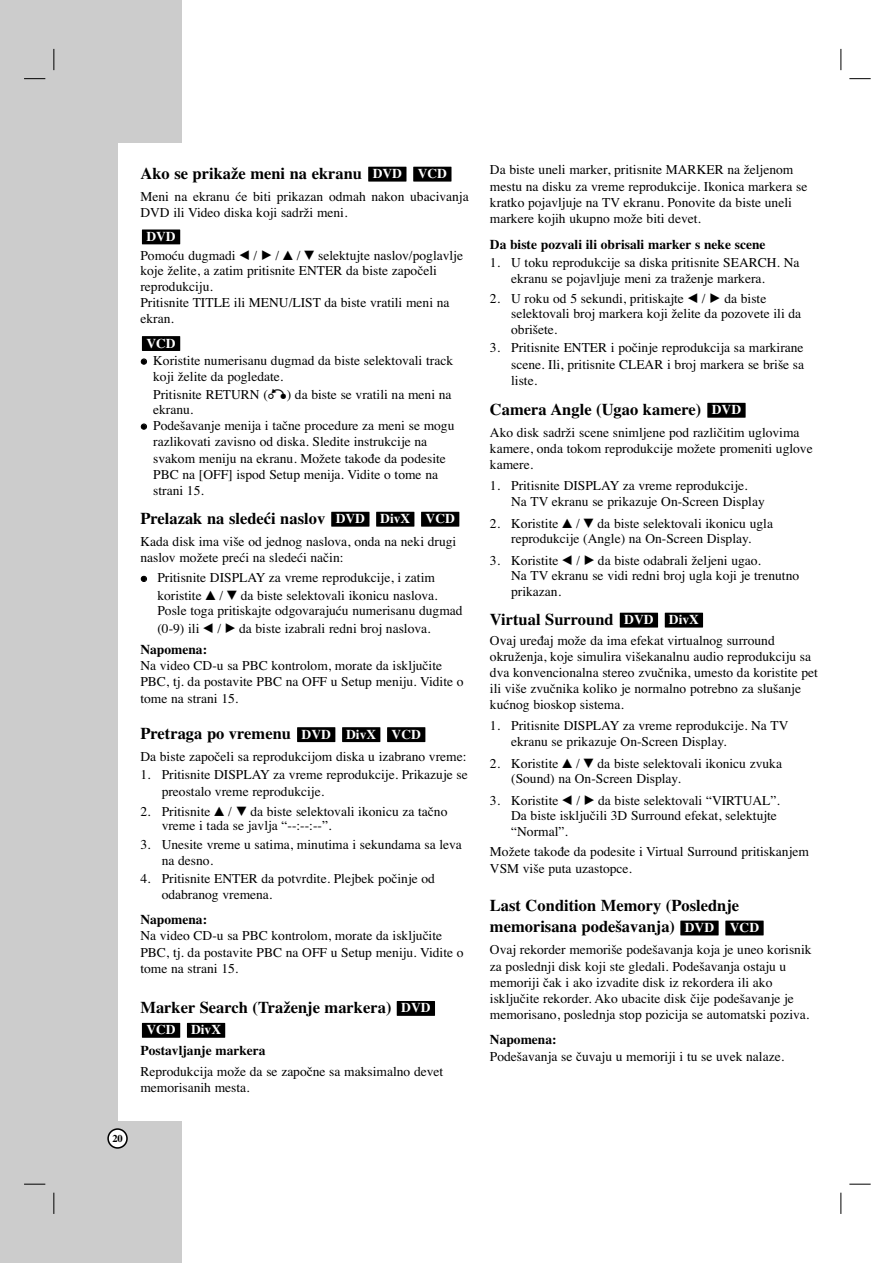
<style>
.page{position:relative;width:893px;height:1263px;background:#fff}
.page>*{position:absolute;margin:0;border:0;box-sizing:border-box;transform-origin:0 0}
.t1{font:700 16.5px/21.9px "Times CE";color:#000}
.t2{font:13.5px/16.2px "Times CE";color:#000}
.t3{font:700 13.5px "Times CE";color:#000}
.t4{font:700 13.5px "Times CE";color:#fff}
.t5{font:700 10.5px "Times CE";color:#000}
.s1{font-family:"Sony PS Common"}
.s2{font-family:"Times New Roman Efo"}
</style>
<div class="page">
<div style="left:0;top:0;width:182px;height:1263px;background:#ccc"></div>
<div style="left:118px;top:143px;width:138px;height:978px;background:#fff"></div>
<svg style="left:107px;top:1128px;width:21px;height:21px"></svg>
<svg style="left:53px;top:49px;width:1px;height:21px"></svg>
<svg style="left:840px;top:49px;width:1px;height:21px"></svg>
<svg style="left:53px;top:1193px;width:1px;height:21px"></svg>
<svg style="left:840px;top:1193px;width:1px;height:21px"></svg>
<svg style="left:24px;top:78px;width:21px;height:1px"></svg>
<svg style="left:849px;top:78px;width:21px;height:1px"></svg>
<svg style="left:24px;top:1184px;width:21px;height:1px"></svg>
<svg style="left:849px;top:1184px;width:21px;height:1px"></svg>
<div style="left:725px;top:921px;width:38px;height:14px;background:#000"></div>
<div style="left:680px;top:921px;width:38px;height:14px;background:#000"></div>
<div style="left:664px;top:613px;width:39px;height:15px;background:#000"></div>
<div style="left:619px;top:613px;width:39px;height:15px;background:#000"></div>
<div style="left:707px;top:403px;width:38px;height:15px;background:#000"></div>
<div style="left:187px;top:1023px;width:38px;height:15px;background:#000"></div>
<div style="left:142px;top:1023px;width:38px;height:15px;background:#000"></div>
<div style="left:397px;top:1001px;width:38px;height:15px;background:#000"></div>
<div style="left:387px;top:727px;width:38px;height:15px;background:#000"></div>
<div style="left:342px;top:727px;width:38px;height:15px;background:#000"></div>
<div style="left:297px;top:727px;width:38px;height:15px;background:#000"></div>
<div style="left:421px;top:512px;width:38px;height:15px;background:#000"></div>
<div style="left:376px;top:512px;width:38px;height:15px;background:#000"></div>
<div style="left:331px;top:512px;width:38px;height:15px;background:#000"></div>
<div style="left:142px;top:336px;width:38px;height:15px;background:#000"></div>
<div style="left:142px;top:230px;width:38px;height:14px;background:#000"></div>
<div style="left:413px;top:167px;width:38px;height:15px;background:#000"></div>
<div style="left:368px;top:167px;width:38px;height:15px;background:#000"></div>
<p class="t5" style="left:112px;top:1135px;width:12px">20</p>
<p class="t1" style="left:140px;top:164px;width:223px">Ako se prikaže meni na ekranu</p>
<p class="t2" style="left:140px;top:189px;width:330px">Meni na ekranu će biti prikazan odmah nakon ubacivanja<br>DVD ili Video diska koji sadrži meni.</p>
<p class="t2" style="left:140px;top:249px;width:324px;line-height:14.9px">Pomoću dugmadi <span class="s1">B</span> / <span class="s1">B</span> / <span class="s1">V</span> / <span class="s1">V</span> selektujte naslov/poglavlje koje želite, a zatim pritisnite ENTER da biste započeli</p>
<p class="t2" style="left:140px;top:280px;width:310px">reprodukciju.<br>Pritisnite TITLE ili MENU/LIST da biste vratili meni na ekran.</p>
<p class="t2" style="left:153px;top:354px;width:301px">Koristite numerisanu dugmad da biste selektovali track koji želite da pogledate.</p>
<p class="t2" style="left:153px;top:388px;width:300px;line-height:14.9px">Pritisnite RETURN (<span class="s1">O</span>) da biste se vratili na meni na ekranu.</p>
<p class="t2" style="left:153px;top:419px;width:303px">Podešavanje menija i tačne procedure za meni se mogu razlikovati zavisno od diska. Sledite instrukcije na svakom meniju na ekranu. Možete tako<span class="s2">œ</span>e da podesite PBC na [OFF] ispod Setup menija. Vidite o tome na strani 15.</p>
<p class="t1" style="left:140px;top:509px;width:186px">Prelazak na sledeći naslov</p>
<p class="t2" style="left:140px;top:534px;width:317px">Kada disk ima više od jednog naslova, onda na neki drugi naslov možete preći na sledeći način:</p>
<p class="t2" style="left:157px;top:570px;width:282px;line-height:17.7px">Pritisnite DISPLAY za vreme reprodukcije, i zatim koristite <span class="s1">V</span> / <span class="s1">V</span> da biste selektovali ikonicu naslova.</p>
<p class="t2" style="left:157px;top:603px;width:307px;line-height:17.7px">Posle toga pritiskajte odgovarajuću numerisanu dugmad (0-9) ili <span class="s1">B</span> / <span class="s1">B</span> da biste izabrali redni broj naslova.</p>
<p class="t3" style="left:140px;top:645px;width:68px">Napomena:</p>
<p class="t2" style="left:140px;top:659px;width:324px">Na video CD-u sa PBC kontrolom, morate da isključite<br>PBC, tj. da postavite PBC na OFF u Setup meniju. Vidite o tome na strani 15.</p>
<p class="t1" style="left:140px;top:724px;width:152px">Pretraga po vremenu</p>
<p class="t2" style="left:140px;top:750px;width:327px">Da biste započeli sa reprodukcijom diska u izabrano vreme:</p>
<p class="t2" style="left:162px;top:768px;width:307px;text-indent:-21px">1. Pritisnite DISPLAY za vreme reprodukcije. Prikazuje se preostalo vreme reprodukcije.</p>
<p class="t2" style="left:162px;top:805px;width:287px;line-height:14.9px;text-indent:-21px">2. Pritisnite <span class="s1">V</span> / <span class="s1">V</span> da biste selektovali ikonicu za tačno vreme i tada se javlja “--:--:--”.</p>
<p class="t2" style="left:162px;top:837px;width:302px;text-indent:-21px">3. Unesite vreme u satima, minutima i sekundama sa leva na desno.</p>
<p class="t2" style="left:162px;top:872px;width:275px;text-indent:-21px">4. Pritisnite ENTER da potvrdite. Plejbek počinje od odabranog vremena.</p>
<p class="t3" style="left:140px;top:915px;width:68px">Napomena:</p>
<p class="t2" style="left:140px;top:929px;width:324px">Na video CD-u sa PBC kontrolom, morate da isključite<br>PBC, tj. da postavite PBC na OFF u Setup meniju. Vidite o tome na strani 15.</p>
<p class="t1" style="left:140px;top:998px;width:252px">Marker Search (Traženje markera)</p>
<p class="t3" style="left:140px;top:1046px;width:127px">Postavljanje markera</p>
<p class="t2" style="left:140px;top:1064px;width:304px">Reprodukcija može da se započne sa maksimalno devet memorisanih mesta.</p>
<p class="t4" style="left:373px;top:169px;width:76px">DVD VCD</p>
<p class="t4" style="left:146px;top:232px;width:31px">DVD</p>
<p class="t4" style="left:146px;top:338px;width:31px">VCD</p>
<p class="t4" style="left:336px;top:514px;width:121px">DVD DivX VCD</p>
<p class="t4" style="left:301px;top:730px;width:121px">DVD DivX VCD</p>
<p class="t4" style="left:401px;top:1003px;width:31px">DVD</p>
<p class="t4" style="left:146px;top:1025px;width:76px">VCD DivX</p>
<p class="t2" style="left:490px;top:163px;width:319px">Da biste uneli marker, pritisnite MARKER na željenom mestu na disku za vreme reprodukcije. Ikonica markera se kratko pojavljuje na TV ekranu. Ponovite da biste uneli markere kojih ukupno može biti devet.</p>
<p class="t3" style="left:490px;top:240px;width:277px">Da biste pozvali ili obrisali marker s neke scene</p>
<p class="t2" style="left:511px;top:256px;width:290px;text-indent:-21px">1. U toku reprodukcije sa diska pritisnite SEARCH. Na ekranu se pojavljuje meni za traženje markera.</p>
<p class="t2" style="left:511px;top:293px;width:291px;line-height:14.9px;text-indent:-21px">2. U roku od 5 sekundi, pritiskajte <span class="s1">B</span> / <span class="s1">B</span> da biste selektovali broj markera koji želite da pozovete ili da</p>
<p class="t2" style="left:511px;top:323px;width:48px">obrišete.</p>
<p class="t2" style="left:511px;top:341px;width:294px;text-align:justify;text-indent:-21px">3. Pritisnite ENTER i počinje reprodukcija sa markirane scene. Ili, pritisnite CLEAR i broj markera se briše sa liste.</p>
<p class="t1" style="left:490px;top:400px;width:213px">Camera Angle (Ugao kamere)</p>
<p class="t2" style="left:490px;top:425px;width:324px">Ako disk sadrži scene snimljene pod različitim uglovima kamere, onda tokom reprodukcije možete promeniti uglove kamere.</p>
<p class="t2" style="left:511px;top:478px;width:255px;text-indent:-21px">1. Pritisnite DISPLAY za vreme reprodukcije.<br>Na TV ekranu se prikazuje On-Screen Display</p>
<p class="t2" style="left:490px;top:517px;width:284px;line-height:14.9px;text-align:center">2. Koristite <span class="s1">V</span> / <span class="s1">V</span> da biste selektovali ikonicu ugla reprodukcije (Angle) na On-Screen Display.</p>
<p class="t2" style="left:511px;top:554px;width:289px;line-height:14.9px;text-indent:-21px">3. Koristite <span class="s1">B</span> / <span class="s1">B</span> da biste odabrali željeni ugao.<br>Na TV ekranu se vidi redni broj ugla koji je trenutno</p>
<p class="t2" style="left:511px;top:584px;width:51px">prikazan.</p>
<p class="t1" style="left:490px;top:610px;width:125px">Virtual Surround</p>
<p class="t2" style="left:490px;top:633px;width:329px">Ovaj ure<span class="s2">œ</span>aj može da ima efekat virtualnog surround okruženja, koje simulira višekanalnu audio reprodukciju sa dva konvencionalna stereo zvučnika, umesto da koristite pet ili više zvučnika koliko je normalno potrebno za slušanje kućnog bioskop sistema.</p>
<p class="t2" style="left:511px;top:718px;width:279px;text-indent:-21px">1. Pritisnite DISPLAY za vreme reprodukcije. Na TV ekranu se prikazuje On-Screen Display.</p>
<p class="t2" style="left:511px;top:757px;width:272px;line-height:14.9px;text-indent:-21px">2. Koristite <span class="s1">V</span> / <span class="s1">V</span> da biste selektovali ikonicu zvuka (Sound) na On-Screen Display.</p>
<p class="t2" style="left:490px;top:794px;width:291px;line-height:14.9px;text-align:right">3. Koristite <span class="s1">B</span> / <span class="s1">B</span> da biste selektovali “VIRTUAL”.<br>Da biste isključili 3D Surround efekat, selektujte</p>
<p class="t2" style="left:490px;top:822px;width:320px;line-height:20.5px;text-indent:21px">“Normal”.<br>Možete tako<span class="s2">œ</span>e da podesite i Virtual Surround pritiskanjem</p>
<p class="t2" style="left:490px;top:861px;width:143px">VSM više puta uzastopce.</p>
<p class="t1" style="left:490px;top:896px;width:251px">Last Condition Memory (Poslednje memorisana podešavanja)</p>
<p class="t2" style="left:490px;top:943px;width:323px">Ovaj rekorder memoriše podešavanja koja je uneo korisnik za poslednji disk koji ste gledali. Podešavanja ostaju u memoriji čak i ako izvadite disk iz rekordera ili ako isključite rekorder. Ako ubacite disk čije podešavanje je memorisano, poslednja stop pozicija se automatski poziva.</p>
<p class="t3" style="left:490px;top:1035px;width:68px">Napomena:</p>
<p class="t2" style="left:490px;top:1050px;width:295px">Podešavanja se čuvaju u memoriji i tu se uvek nalaze.</p>
<p class="t4" style="left:711px;top:405px;width:31px">DVD</p>
<p class="t4" style="left:624px;top:615px;width:76px">DVD DivX</p>
<p class="t4" style="left:684px;top:923px;width:76px">DVD VCD</p>
</div>
